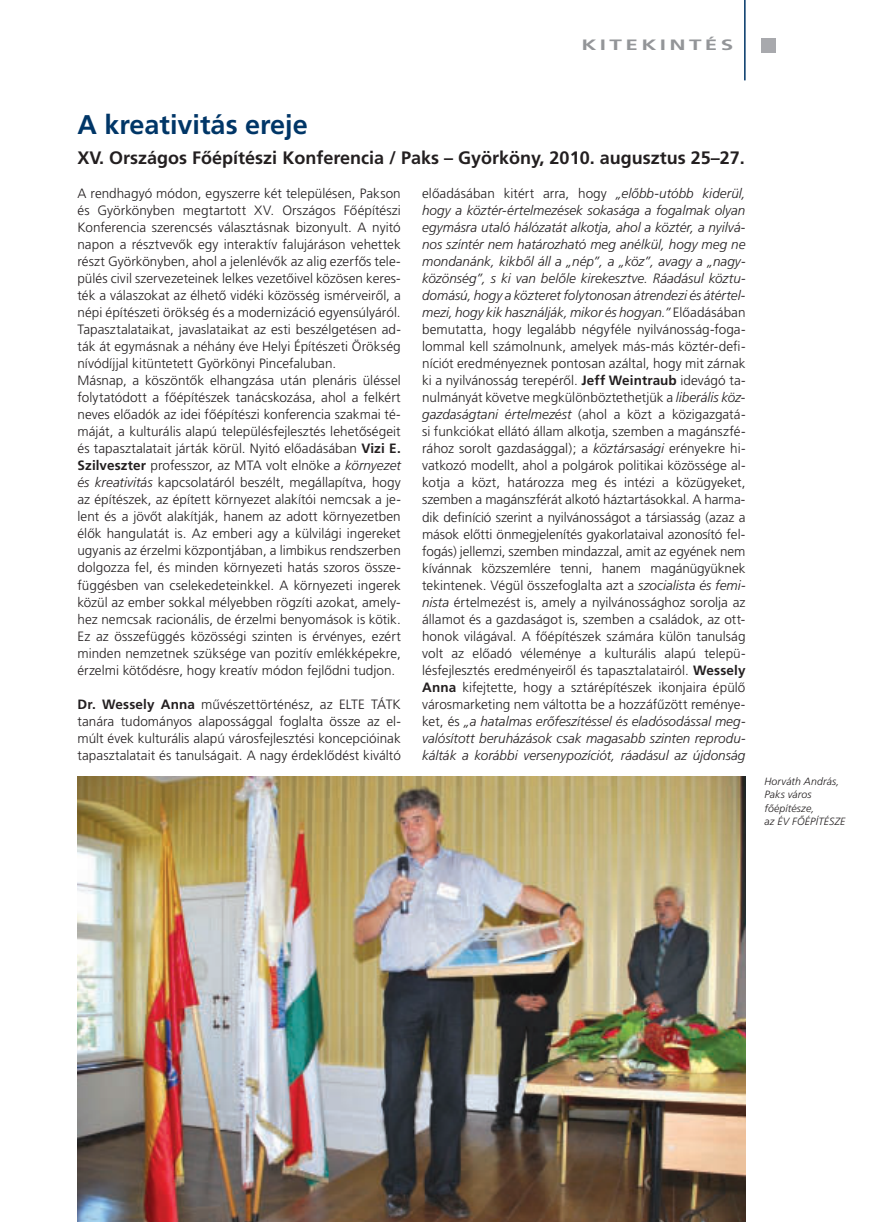
<style>
.page{position:relative;width:893px;height:1222px;background:#fff}
.page>*{position:absolute;margin:0;border:0;box-sizing:border-box;transform-origin:0 0}
.t1{font:700 27px "Frutiger QS";color:#003667}
.t2{font:700 18px "Frutiger QS";color:#231f20}
.t3{font:700 15px "Frutiger QS";letter-spacing:.15em;color:#939598;scale:1.5 1}
.t4{font:300 13.5px/17px "Frutiger QS";color:#231f20;text-align:justify}
.t5{font:italic 300 10.5px/13.5px "Frutiger QS";letter-spacing:.015em;color:#231f20}
.s1{font-weight:700}
.s2{font-style:italic}
</style>
<div class="page">
<hr style="left:744px;top:0;width:1px;height:80px;background:#003667">
<div style="left:761px;top:38px;width:15px;height:15px;background:#a8a9ad"></div>
<img style="left:77px;top:776px;width:668px;height:445px">
<p class="t3" style="left:581px;top:39px;width:103px">KITEKINTÉS</p>
<h1 class="t1" style="left:77px;top:113px;width:232px">A kreativitás ereje</h1>
<h2 class="t2" style="left:77px;top:150px;width:668px">XV. Országos Fôépítészi Konferencia / Paks – Györköny, 2010. augusztus 25–27.</h2>
<p class="t4" style="left:77px;top:186px;width:325px;text-align:left">A rendhagyó módon, egyszerre két településen, Pakson és Györkönyben megtartott XV. Országos Fôépítészi Konferencia szerencsés választásnak bizonyult. A nyitó napon a résztvevôk egy interaktív falujáráson vehettek részt Györkönyben, ahol a jelenlévôk az alig ezerfôs tele&shy;pülés civil szervezeteinek lelkes vezetôivel közösen keres&shy;ték a válaszokat az élhetô vidéki közösség ismérveirôl, a népi építészeti örökség és a modernizáció egyensúlyáról.<br>Tapasztalataikat, javaslataikat az esti beszélgetésen ad&shy;ták át egymásnak a néhány éve Helyi Építészeti Örökség nívódíjjal kitüntetett Györkönyi Pincefaluban.<br>Másnap, a köszöntôk elhangzása után plenáris üléssel folytatódott a fôépítészek tanácskozása, ahol a felkért neves elôadók az idei fôépítészi konferencia szakmai té&shy;máját, a kulturális alapú településfejlesztés lehetôségeit és tapasztalatait járták körül. Nyitó elôadásában <span class="s1">Vizi E.<br>Szilveszter</span> professzor, az MTA volt elnöke <span class="s2">a környezet és kreativitás</span> kapcsolatáról beszélt, megállapítva, hogy az építészek, az épített környezet alakítói nemcsak a je&shy;lent és a jövôt alakítják, hanem az adott környezetben élôk hangulatát is. Az emberi agy a külvilági ingereket ugyanis az érzelmi központjában, a limbikus rendszerben dolgozza fel, és minden környezeti hatás szoros össze&shy;függésben van cselekedeteinkkel. A környezeti ingerek közül az ember sokkal mélyebben rögzíti azokat, amely&shy;hez nemcsak racionális, de érzelmi benyomások is kötik.<br>Ez az összefüggés közösségi szinten is érvényes, ezért minden nemzetnek szüksége van pozitív emlékképekre, érzelmi kötôdésre, hogy kreatív módon fejlôdni tudjon.</p>
<p class="t4" style="left:77px;top:696px;width:325px"><span class="s1">Dr. Wessely Anna</span> mûvészettörténész, az ELTE TÁTK tanára tudományos alapossággal foglalta össze az el&shy;múlt évek kulturális alapú városfejlesztési koncepcióinak tapasztalatait és tanulságait. A nagy érdeklôdést kiváltó</p>
<p class="t4" style="left:422px;top:186px;width:325px">elôadásában kitért arra, hogy <span class="s2">„elôbb-utóbb kiderül, hogy a köztér-értelmezések sokasága a fogalmak olyan egymásra utaló hálózatát alkotja, ahol a köztér, a nyilvá&shy;nos színtér nem határozható meg anélkül, hogy meg ne mondanánk, kikbôl áll a „nép”, a „köz”, avagy a „nagy&shy;közönség”, s ki van belôle kirekesztve. Ráadásul köztu&shy;domású, hogy a közteret folytonosan átrendezi és átértel&shy;mezi, hogy kik használják, mikor és hogyan.”</span> Elôadásában bemutatta, hogy legalább négyféle nyilvánosság-foga&shy;lommal kell számolnunk, amelyek más-más köztér-defi&shy;níciót eredményeznek pontosan azáltal, hogy mit zárnak ki a nyilvánosság terepérôl. <span class="s1">Jeff Weintraub</span> idevágó ta&shy;nulmányát követve megkülönböztethetjük a <span class="s2">liberális köz&shy;gazdaságtani értelmezést</span> (ahol a közt a közigazga tá - si funkciókat ellátó állam alkotja, szemben a magánszfé&shy;rához sorolt gazdasággal); a <span class="s2">köztársasági</span> erényekre hi&shy;vatkozó modellt, ahol a polgárok politikai közössége al&shy;kotja a közt, határozza meg és intézi a közügyeket, szemben a magánszférát alkotó háztartásokkal. A harma&shy;dik definíció szerint a nyilvánosságot a társiasság (az az a mások elôtti önmegjelenítés gyakorlataival azonosító fel&shy;fogás) jellemzi, szemben mindazzal, amit az egyé nek nem kívánnak közszemlére tenni, hanem magánügyüknek tekin tenek. Végül összefoglalta azt a <span class="s2">szocialista és femi&shy;nista</span> ér telmezést is, amely a nyilvánossághoz sorolja az államot és a gazdaságot is, szemben a családok, az ott&shy;honok világával. A fôépítészek számára külön tanulság volt az elôadó véleménye a kulturális alapú te le pü&shy;lésfejlesztés eredményeirôl és tapasztalatairól. <span class="s1">Wessely Anna</span> kifejtette, hogy a sztárépítészek ikonjaira épülô városmarketing nem váltotta be a hozzáfûzött reménye&shy;ket, és <span class="s2">„a hatalmas erôfeszítéssel és eladósodással meg&shy;valósított beruházások csak magasabb szinten reprodu&shy;kálták a korábbi versenypozíciót, ráadásul az újdonság</span></p>
<p class="t5" style="left:764px;top:775px;width:82px">Horváth András,<br>Paks város fôépítésze,<br>az ÉV FÔÉPÍTÉSZE</p>
</div>
